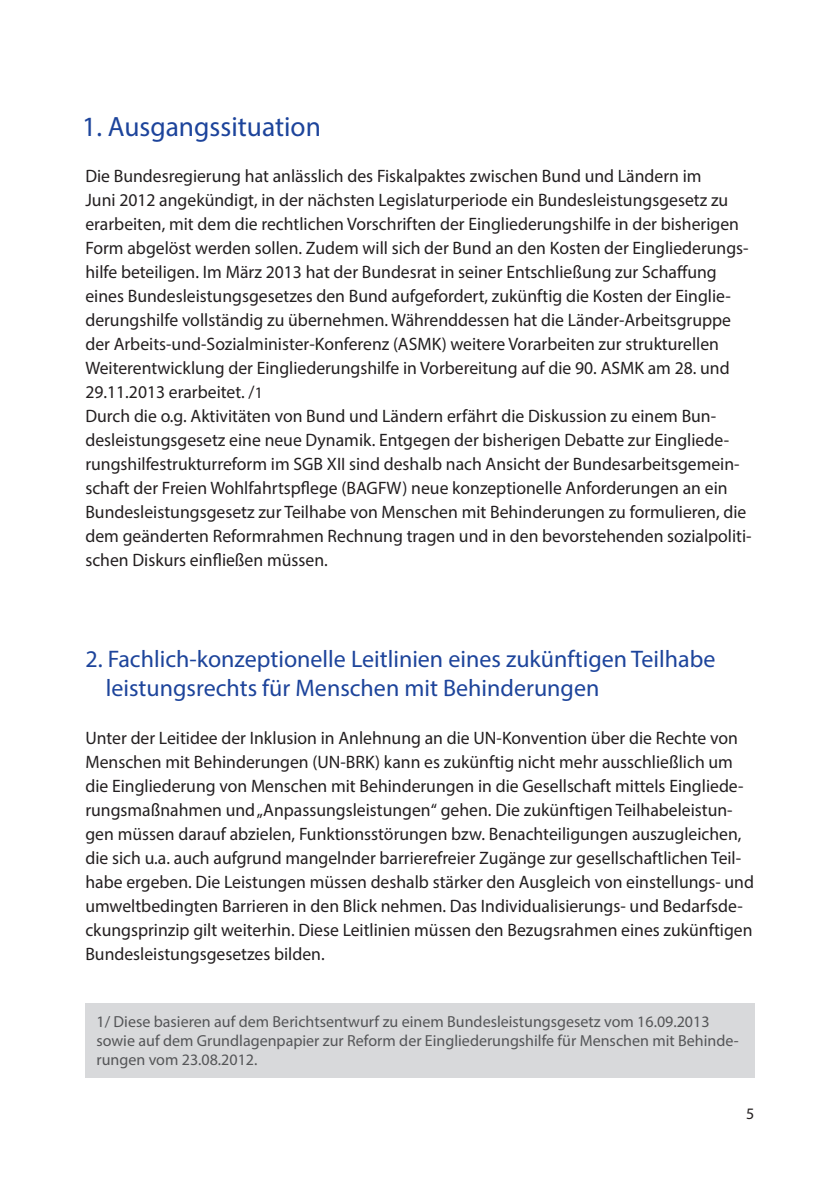
<style>
.page{position:relative;width:840px;height:1191px;background:#fff}
.page>*{position:absolute;margin:0;border:0;box-sizing:border-box;transform-origin:0 0}
.t1{font:28px "Myriad Pro";color:#1d449b}
.t2{font:24px/28.8px "Myriad Pro";color:#1d449b}
.t3{font:18px/24px "Myriad Pro";color:#231f20}
.t4{font:16px/19.2px "Myriad Pro";color:#545557}
.t5{font:16px "Myriad Pro";color:#231f20}
.s1{font-size:16px}
</style>
<div class="page">
<div style="left:85px;top:1003px;width:669px;height:74px;background:#d8d9db"></div>
<h1 class="t1" style="left:82px;top:109px;width:240px">1. Ausgangssituation</h1>
<p class="t3" style="left:85px;top:164px;width:667px">Die Bundesregierung hat anlässlich des Fiskalpaktes zwischen Bund und Ländern im<br>Juni 2012 angekündigt, in der nächsten Legislaturperiode ein Bundesleistungsgesetz zu erarbeiten, mit dem die rechtlichen Vorschriften der Eingliederungshilfe in der bisherigen Form abgelöst werden sollen. Zudem will sich der Bund an den Kosten der Eingliederungs&shy;hilfe beteiligen. Im März 2013 hat der Bundesrat in seiner Entschließung zur Schaffung eines Bundesleistungsgesetzes den Bund aufgefordert, zukünftig die Kosten der Einglie&shy;derungshilfe vollständig zu übernehmen. Währenddessen hat die Länder-Arbeitsgruppe der Arbeits-und-Sozialminister-Konferenz (ASMK) weitere Vorarbeiten zur strukturellen Weiterentwicklung der Eingliederungshilfe in Vorbereitung auf die 90. ASMK am 28. und 29.11.2013 erarbeitet. /<span class="s1">1<br></span>Durch die o.g. Aktivitäten von Bund und Ländern erfährt die Diskussion zu einem Bun&shy;desleistungsgesetz eine neue Dynamik. Entgegen der bisherigen Debatte zur Eingliede&shy;rungshilfestrukturreform im SGB XII sind deshalb nach Ansicht der Bundesarbeitsgemein&shy;schaft der Freien Wohlfahrtspflege (BAGFW) neue konzeptionelle Anforderungen an ein Bundesleistungsgesetz zur Teilhabe von Menschen mit Behinderungen zu formulieren, die dem geänderten Reformrahmen Rechnung tragen und in den bevorstehenden sozialpoliti&shy;schen Diskurs einfließen müssen.</p>
<h2 class="t2" style="left:106px;top:644px;width:611px;text-indent:-20px">2. Fachlich-konzeptionelle Leitlinien eines zukünftigen Teilhabe leistungsrechts für Menschen mit Behinderungen</h2>
<p class="t3" style="left:85px;top:725px;width:669px">Unter der Leitidee der Inklusion in Anlehnung an die UN-Konvention über die Rechte von Menschen mit Behinderungen (UN-BRK) kann es zukünftig nicht mehr ausschließlich um die Eingliederung von Menschen mit Behinderungen in die Gesellschaft mittels Eingliede&shy;rungsmaßnahmen und „Anpassungsleistungen“ gehen. Die zukünftigen Teilhabeleistun&shy;gen müssen darauf abzielen, Funktionsstörungen bzw. Benachteiligungen auszugleichen, die sich u.a. auch aufgrund mangelnder barrierefreier Zugänge zur gesellschaftlichen Teil&shy;habe ergeben. Die Leistungen müssen deshalb stärker den Ausgleich von einstellungs- und umweltbedingten Barrieren in den Blick nehmen. Das Individualisierungs- und Bedarfsde&shy;ckungsprinzip gilt weiterhin. Diese Leitlinien müssen den Bezugsrahmen eines zukünftigen Bundesleistungsgesetzes bilden.</p>
<p class="t4" style="left:96px;top:1011px;width:643px">1/ Diese basieren auf dem Berichtsentwurf zu einem Bundesleistungsgesetz vom 16.09.2013 sowie auf dem Grundlagenpapier zur Reform der Eingliederungshilfe für Menschen mit Behinde&shy;rungen vom 23.08.2012.</p>
<p class="t5" style="left:745px;top:1104px;width:10px">5</p>
</div>
